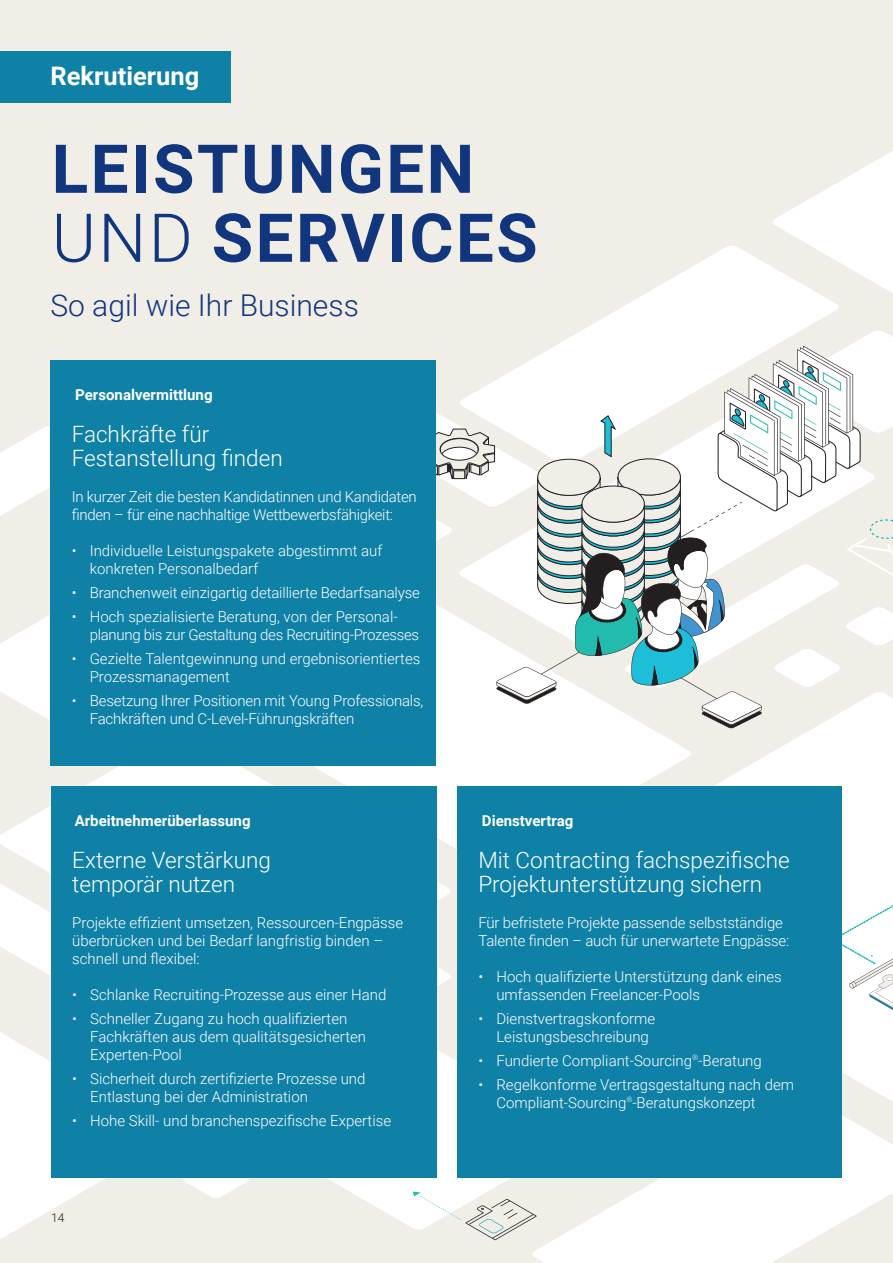
<style>
.page{position:relative;width:893px;height:1263px;background:#f1ede7}
.page>*{position:absolute;margin:0;border:0;box-sizing:border-box;transform-origin:0 0}
.t1{font:700 67.5px/69px "Roboto";letter-spacing:.035em;color:#11367e}
.t2{font:300 30px "Roboto";color:#11367e}
.t3{font:700 25.5px "Roboto";color:#fff}
.t4{font:300 22.5px/24px "Roboto";color:#fff}
.t5{font:300 15px/18px "Roboto";color:#fff}
.t6{font:300 15px/18px "Roboto";letter-spacing:-.02em;color:#fff}
.t7{font:700 15px "Roboto";color:#fff}
.t8{font:300 12px "Roboto";color:#231f20}
.s1{font-weight:300}
</style>
<div class="page">
<svg style="left:692px;top:728px;width:201px;height:367px;fill:#fff"></svg>
<svg style="left:364px;top:728px;width:328px;height:133px;background:#f8fafb"></svg>
<svg style="left:0;top:1032px;width:106px;height:207px;fill:#fff"></svg>
<svg style="left:327px;top:1058px;width:183px;height:170px;fill:#fff"></svg>
<svg style="left:85px;top:766px;width:279px;height:21px;fill:#fff"></svg>
<svg style="left:0;top:615px;width:50px;height:105px;fill:#fff"></svg>
<svg style="left:533px;top:1095px;width:360px;height:168px;fill:#fff"></svg>
<svg style="left:183px;top:1178px;width:66px;height:20px"></svg>
<svg style="left:0;top:426px;width:50px;height:90px"></svg>
<svg style="left:436px;top:861px;width:15px;height:209px"></svg>
<svg style="left:0;top:786px;width:140px;height:190px"></svg>
<svg style="left:413px;top:1191px;width:124px;height:49px"></svg>
<svg style="left:436px;top:151px;width:457px;height:577px"></svg>
<svg style="left:842px;top:904px;width:51px;height:126px;background:#f5f8f8"></svg>
<div style="left:0;top:51px;width:230px;height:51px;background:#0f81a7"></div>
<div style="left:51px;top:787px;width:385px;height:391px;background:#0f81a7"></div>
<div style="left:50px;top:360px;width:386px;height:406px;background:#0f81a7"></div>
<div style="left:457px;top:787px;width:385px;height:391px;background:#0f81a7"></div>
<h3 class="t3" style="left:50px;top:58px;width:150px">Rekrutierung</h3>
<h1 class="t1" style="left:52px;top:132px;width:488px">LEISTUNGEN<br><span class="s1">UND</span> SERVICES</h1>
<h2 class="t2" style="left:50px;top:284px;width:310px">So agil wie Ihr Business</h2>
<p class="t7" style="left:75px;top:384px;width:139px">Personalvermittlung</p>
<h3 class="t4" style="left:72px;top:421px;width:212px">Fachkräfte für<br>Festanstellung finden</h3>
<p class="t6" style="left:72px;top:487px;width:346px">In kurzer Zeit die besten Kandidatinnen und Kandidaten finden – für eine nachhaltige Wettbewerbsfähigkeit:</p>
<p class="t5" style="left:90px;top:541px;width:294px;text-indent:-18px">• Individuelle Leistungspakete abgestimmt auf konkreten Personalbedarf</p>
<p class="t5" style="left:72px;top:583px;width:350px">• Branchenweit einzigartig detaillierte Bedarfsanalyse</p>
<p class="t6" style="left:90px;top:607px;width:331px;text-indent:-18px">• Hoch spezialisierte Beratung, von der Personal&shy;planung bis zur Gestaltung des Recruiting-Prozesses</p>
<p class="t5" style="left:90px;top:649px;width:332px;text-indent:-18px">• Gezielte Talentgewinnung und ergebnisorientiertes<br>Prozessmanagement</p>
<p class="t5" style="left:90px;top:691px;width:335px;text-indent:-18px">• Besetzung Ihrer Positionen mit Young Professionals,<br>Fachkräften und C-Level-Führungskräften</p>
<p class="t7" style="left:75px;top:810px;width:177px">Arbeitnehmerüberlassung</p>
<h3 class="t4" style="left:72px;top:847px;width:200px">Externe Verstärkung temporär nutzen</h3>
<p class="t5" style="left:72px;top:913px;width:332px">Projekte effizient umsetzen, Ressourcen-Engpässe überbrücken und bei Bedarf langfristig binden – schnell und flexibel:</p>
<p class="t5" style="left:72px;top:985px;width:316px">• Schlanke Recruiting-Prozesse aus einer Hand</p>
<p class="t5" style="left:90px;top:1009px;width:277px;text-indent:-18px">• Schneller Zugang zu hoch qualifizierten<br>Fachkräften aus dem qualitätsgesicherten<br>Experten-Pool</p>
<p class="t5" style="left:90px;top:1069px;width:277px;text-indent:-18px">• Sicherheit durch zertifizierte Prozesse und<br>Entlastung bei der Administration</p>
<p class="t5" style="left:72px;top:1111px;width:320px">• Hohe Skill- und branchenspezifische Expertise</p>
<p class="t8" style="left:51px;top:1209px;width:15px">14</p>
<p class="t7" style="left:482px;top:810px;width:93px">Dienstvertrag</p>
<h3 class="t4" style="left:478px;top:847px;width:313px">Mit Contracting fachspezifische<br>Projektunterstützung sichern</h3>
<p class="t5" style="left:478px;top:913px;width:312px">Für befristete Projekte passende selbstständige<br>Talente finden – auch für unerwartete Engpässe:</p>
<p class="t5" style="left:496px;top:967px;width:287px;text-indent:-18px">• Hoch qualifizierte Unterstützung dank eines umfassenden Freelancer-Pools</p>
<p class="t5" style="left:496px;top:1009px;width:160px;text-indent:-18px">• Dienstvertragskonforme<br>Leistungsbeschreibung</p>
<p class="t5" style="left:478px;top:1051px;width:285px">• Fundierte Compliant-Sourcing<sup>®</sup>-Beratung</p>
<p class="t5" style="left:496px;top:1075px;width:299px;text-indent:-18px">• Regelkonforme Vertragsgestaltung nach dem<br>Compliant-Sourcing<sup>®</sup>-Beratungskonzept</p>
</div>
